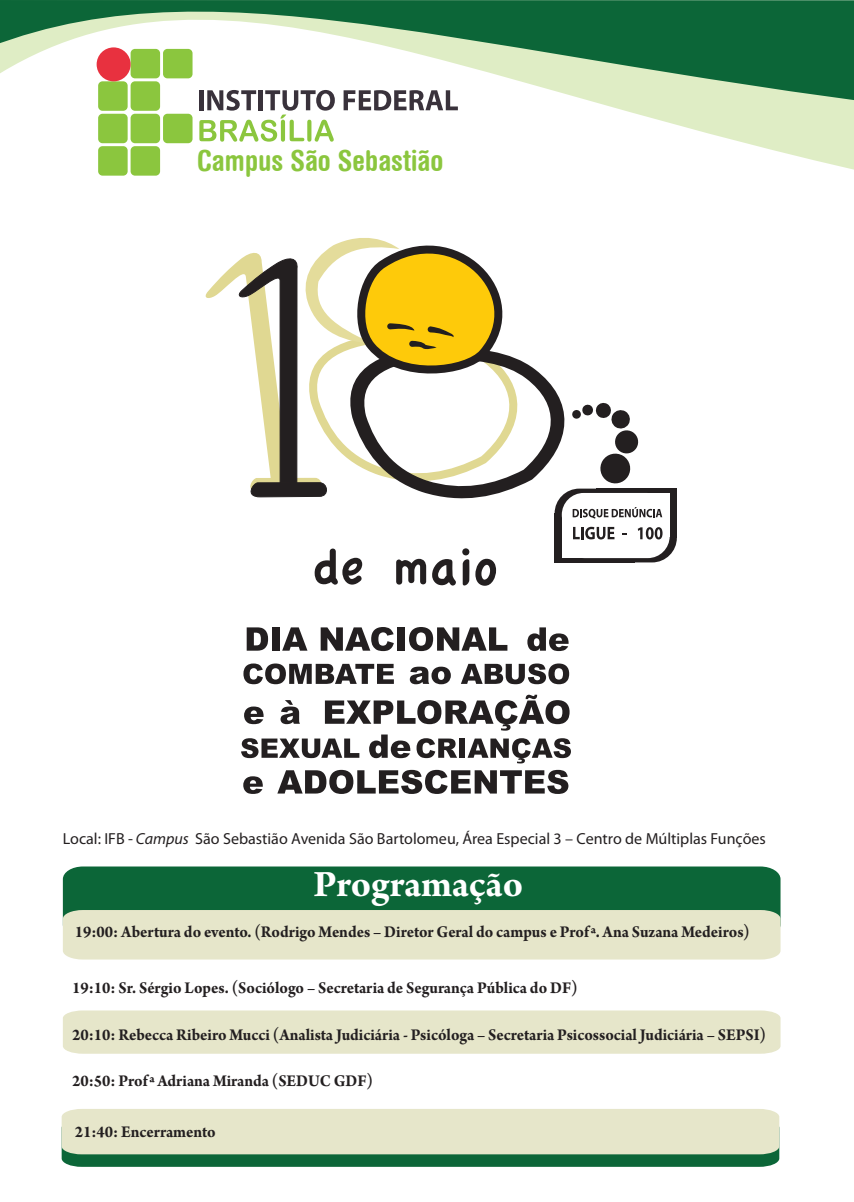
<style>
.page{position:relative;width:854px;height:1202px;background:#fff}
.page>*{position:absolute;margin:0;border:0;box-sizing:border-box;transform-origin:0 0}
.t1{font:700 39.5px "Arno Pro";letter-spacing:-.005em;color:#fff}
.t2{font:700 condensed 29.1px "Helvetica Rounded";color:#8bc63e}
.t3{font:700 17.4px "Arno Pro";color:#231f20;scale:.94 1}
.t4{font:16px "Myriad Pro";color:#231f20}
.s1{font-style:italic}
</style>
<div class="page">
<svg style="left:98px;top:109px;width:755px;height:63px"></svg>
<svg style="left:0;top:0;width:853px;height:109px"></svg>
<svg style="left:555px;top:513px;width:121px;height:49px"></svg>
<div style="left:554px;top:513px;width:80px;height:49px;background:#231f20"></div>
<div style="left:596px;top:489px;width:80px;height:49px;background:#231f20"></div>
<div style="left:562px;top:514px;width:107px;height:44px;background:#fff;border-radius:22px"></div>
<div style="left:561px;top:514px;width:71px;height:44px;background:#fff"></div>
<div style="left:598px;top:493px;width:71px;height:44px;background:#fff"></div>
<svg style="left:573px;top:527px;width:41px;height:12px"></svg>
<svg style="left:637px;top:527px;width:25px;height:12px"></svg>
<svg style="left:205px;top:238px;width:457px;height:281px"></svg>
<svg style="left:314px;top:549px;width:48px;height:36px"></svg>
<svg style="left:396px;top:559px;width:30px;height:26px"></svg>
<svg style="left:432px;top:559px;width:24px;height:26px"></svg>
<svg style="left:462px;top:548px;width:7px;height:37px"></svg>
<svg style="left:475px;top:559px;width:21px;height:27px"></svg>
<svg style="left:527px;top:627px;width:41px;height:24px"></svg>
<svg style="left:243px;top:663px;width:151px;height:21px"></svg>
<svg style="left:246px;top:627px;width:22px;height:24px"></svg>
<div style="left:272px;top:627px;width:7px;height:24px;background:#231f20"></div>
<svg style="left:282px;top:627px;width:25px;height:24px"></svg>
<svg style="left:320px;top:627px;width:73px;height:24px"></svg>
<div style="left:397px;top:627px;width:7px;height:24px;background:#231f20"></div>
<svg style="left:409px;top:627px;width:98px;height:24px"></svg>
<svg style="left:409px;top:667px;width:41px;height:17px"></svg>
<svg style="left:461px;top:663px;width:108px;height:21px"></svg>
<svg style="left:277px;top:770px;width:291px;height:24px"></svg>
<svg style="left:243px;top:776px;width:20px;height:18px"></svg>
<svg style="left:241px;top:695px;width:329px;height:68px"></svg>
<div style="left:63px;top:866px;width:717px;height:44px;background:#0c6638"></div>
<div style="left:63px;top:910px;width:717px;height:49px;background:#e6e6ca"></div>
<div style="left:63px;top:1010px;width:717px;height:44px;background:#e6e6ca"></div>
<svg style="left:62px;top:1109px;width:717px;height:58px;background:#b7caaa"></svg>
<div style="left:98px;top:81px;width:30px;height:30px;background:#8bc63e;border-radius:4px"></div>
<div style="left:98px;top:114px;width:30px;height:29px;background:#8bc63e;border-radius:4px"></div>
<div style="left:98px;top:146px;width:30px;height:30px;background:#8bc63e;border-radius:4px"></div>
<div style="left:130px;top:49px;width:30px;height:29px;background:#8bc63e;border-radius:4px"></div>
<div style="left:130px;top:81px;width:30px;height:30px;background:#8bc63e;border-radius:4px"></div>
<div style="left:130px;top:114px;width:30px;height:29px;background:#8bc63e;border-radius:4px"></div>
<div style="left:163px;top:114px;width:29px;height:29px;background:#8bc63e;border-radius:4px"></div>
<div style="left:130px;top:146px;width:30px;height:30px;background:#8bc63e;border-radius:4px"></div>
<div style="left:163px;top:49px;width:29px;height:29px;background:#8bc63e;border-radius:4px"></div>
<div style="left:97px;top:47px;width:33px;height:34px;background:#e8313f;border-radius:50%"></div>
<svg style="left:343px;top:90px;width:114px;height:21px"></svg>
<svg style="left:199px;top:90px;width:136px;height:52px"></svg>
<h2 class="t2" style="left:197px;top:143px;width:248px">Campus São Sebastião</h2>
<p class="t4" style="left:63px;top:829px;width:704px">Local: IFB - <span class="s1">Campus</span> São Sebastião Avenida São Bartolomeu, Área Especial 3 – Centro de Múltiplas Funções</p>
<h1 class="t1" style="left:313px;top:861px;width:211px">Programação</h1>
<p class="t3" style="left:75px;top:922px;width:719px">19:00: Abertura do evento. (Rodrigo Mendes – Diretor Geral do campus e Profª. Ana Suzana Medeiros)</p>
<p class="t3" style="left:72px;top:977px;width:539px">19:10: Sr. Sérgio Lopes. (Sociólogo – Secretaria de Segurança Pública do DF)</p>
<p class="t3" style="left:72px;top:1025px;width:739px">20:10: Rebecca Ribeiro Mucci (Analista Judiciária - Psicóloga – Secretaria Psicossocial Judiciária – SEPSI)</p>
<p class="t3" style="left:72px;top:1071px;width:321px">20:50: Profª Adriana Miranda (SEDUC GDF)</p>
<p class="t3" style="left:75px;top:1122px;width:151px">21:40: Encerramento</p>
</div>
